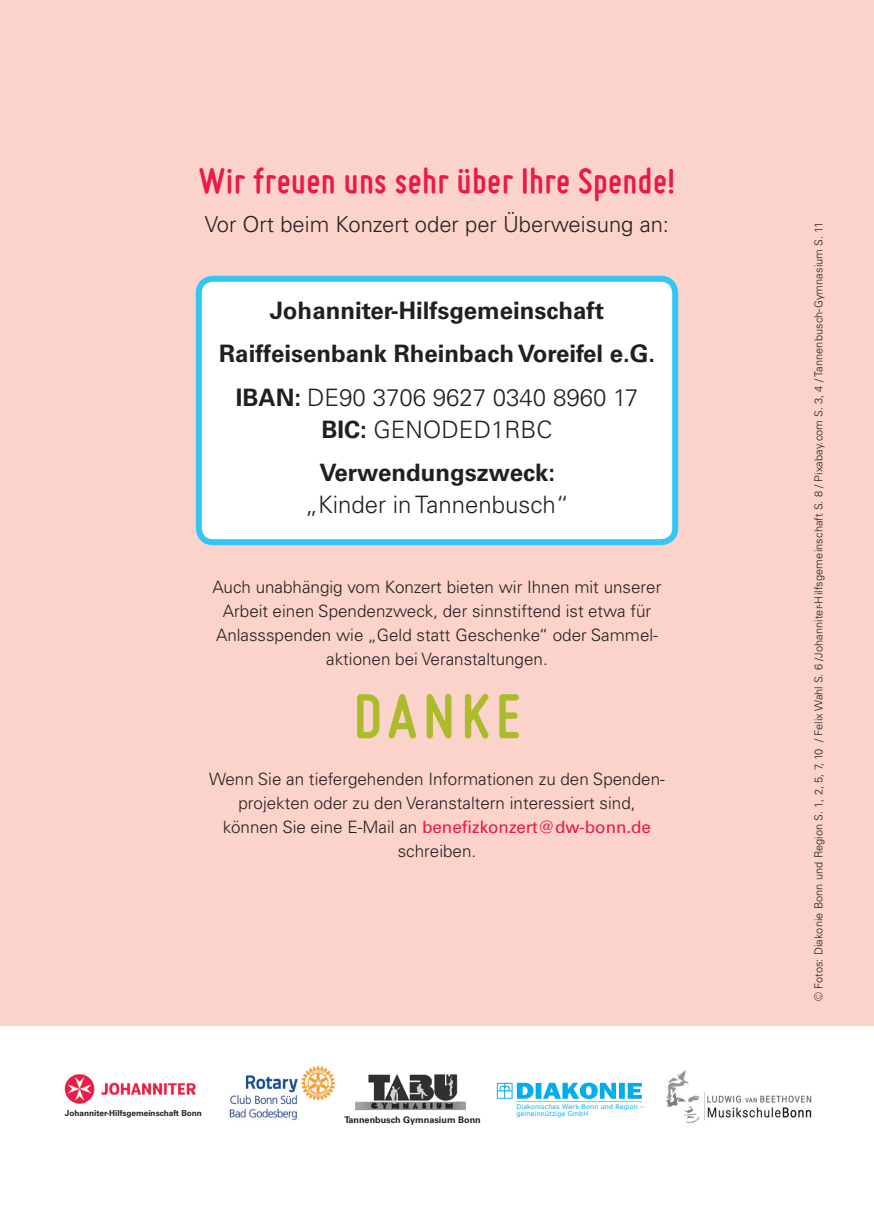
<style>
.page{position:relative;width:874px;height:1225px;background:#fff}
.page>*{position:absolute;margin:0;border:0;box-sizing:border-box;transform-origin:0 0}
.t1{font:700 66px "Miso";letter-spacing:.1em;color:#abbb2c}
.t2{font:700 38px "Miso";letter-spacing:.01em;color:#ed1845}
.t3{font:700 24px/43.4px "Univers LTCYR 65";color:#231f20;text-align:center}
.t4{font:300 24px/32px "Univers LTCYR 45";color:#231f20;text-align:center}
.t5{font:300 22px "Univers LTCYR 45";color:#231f20}
.t6{font:300 17px/24px "Univers LTCYR 45";color:#231f20;text-align:center}
.t7{font:17px "Univers LTCYR 55 Roman";color:#ed1845}
.t8{font:300 11px "Univers LTCYR 45";letter-spacing:.01em;color:#231f20}
.t9{font:700 9px "Univers LT Std";color:#231f20}
.t10{font:700 8.2px "Univers LT Std";color:#231f20}
.t11{font:6.4px "Verdana";letter-spacing:.02em;color:#00aeef}
.s1{font-family:"Univers LTCYR 65";font-weight:700}
.s2{font-family:"Univers LTCYR 45";font-weight:300;color:#231f20}
</style>
<div class="page">
<div style="left:0;top:0;width:873px;height:1025px;background:#fbd3ca"></div>
<svg style="left:496px;top:1082px;width:145px;height:17px"></svg>
<hr style="left:516px;top:1101px;width:125px;height:1px;background:#fcb814">
<img style="left:64px;top:1074px;width:132px;height:30px">
<img style="left:356px;top:1074px;width:109px;height:37px">
<img style="left:229px;top:1066px;width:106px;height:55px">
<img style="left:666px;top:1070px;width:146px;height:53px">
<div style="left:199px;top:279px;width:475px;height:263px;background:#fff;border-radius:14px"></div>
<div style="left:196px;top:276px;width:481px;height:269px;border:6px solid #33c5f3;border-radius:14px"></div>
<h2 class="t2" style="left:199px;top:159px;width:477px">Wir freuen uns sehr über Ihre Spende!</h2>
<p class="t5" style="left:205px;top:210px;width:465px">Vor Ort beim Konzert oder per Überweisung an:</p>
<h3 class="t3" style="left:219px;top:288px;width:437px">Johanniter-Hilfsgemeinschaft<br>Raiffeisenbank Rheinbach Voreifel e.G.</h3>
<h3 class="t4" style="left:236px;top:380px;width:403px"><span class="s1">IBAN:</span> DE90 3706 9627 0340 8960 17<br><span class="s1">BIC:</span> GENODED1RBC</h3>
<h3 class="t3" style="left:319px;top:450px;width:237px">Verwendungszweck:</h3>
<h3 class="t4" style="left:304px;top:488px;width:266px">„Kinder in Tannenbusch“</h3>
<p class="t6" style="left:212px;top:575px;width:450px">Auch unabhängig vom Konzert bieten wir Ihnen mit unserer Arbeit einen Spendenzweck, der sinnstiftend ist etwa für Anlassspenden wie „Geld statt Geschenke“ oder Sammel&shy;aktionen bei Veranstaltungen.</p>
<h1 class="t1" style="left:353px;top:679px;width:168px">DANKE</h1>
<p class="t6" style="left:209px;top:767px;width:457px">Wenn Sie an tiefergehenden Informationen zu den Spenden&shy;projekten oder zu den Veranstaltern interessiert sind,</p>
<p class="t7" style="left:223px;top:815px;width:429px"><span class="s2">können Sie eine E-Mail an</span> benefizkonzert@dw-bonn.de</p>
<p class="t6" style="left:397px;top:839px;width:80px">schreiben.</p>
<p class="t11" style="left:516px;top:1102px;width:129px">Diakonisches Werk Bonn und Region –</p>
<p class="t10" style="left:65px;top:1108px;width:138px">Johanniter-Hilfsgemeinschaft Bonn</p>
<p class="t11" style="left:516px;top:1110px;width:73px">gemeinnützige GmbH</p>
<p class="t9" style="left:344px;top:1114px;width:138px">Tannenbusch Gymnasium Bonn</p>
<p class="t8" style="left:810px;top:1001px;width:781px;rotate:-90deg">© Fotos: Diakonie Bonn und Region S. 1, 2, 5, 7, 10 / Felix Wahl S. 6 /Johanniter-Hilfsgemeinschaft S. 8 / Pixabay.com S. 3, 4 / Tannenbusch-Gymnasium S. 11</p>
</div>
